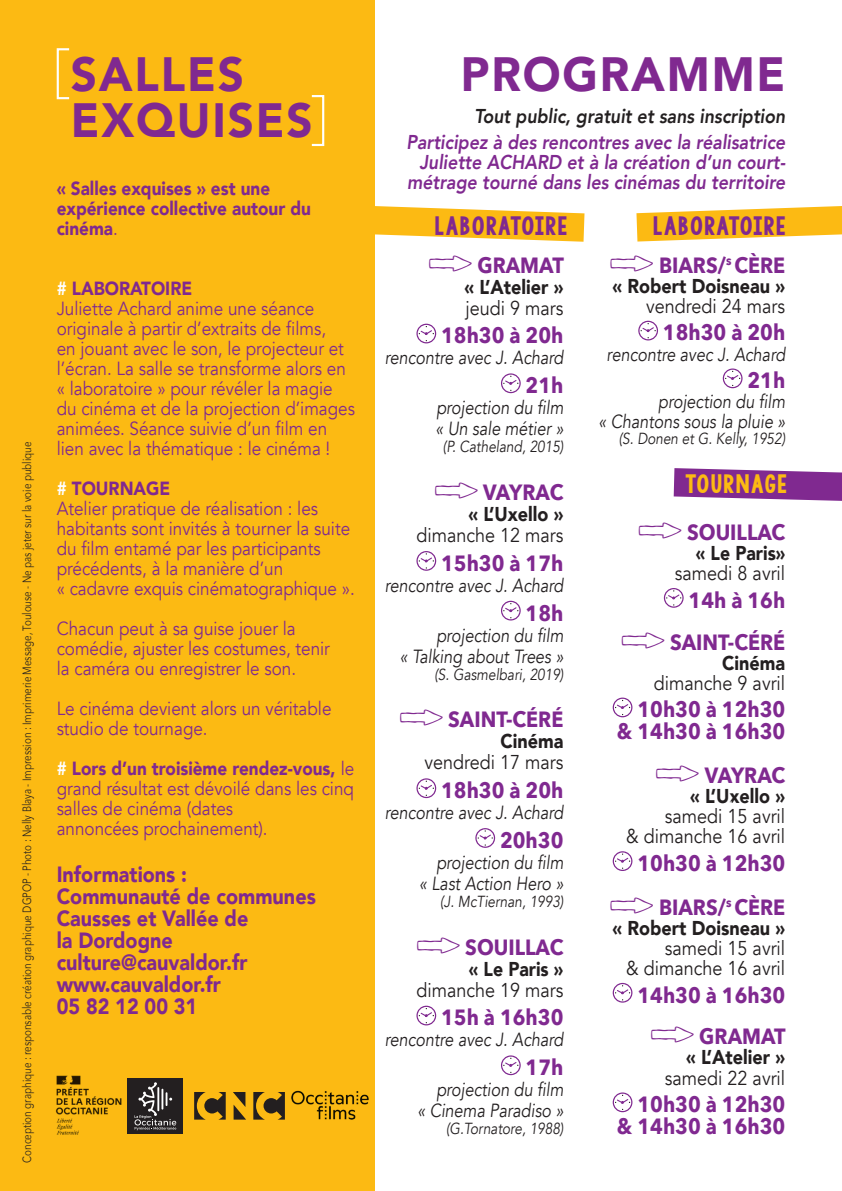
<style>
.page{position:relative;width:842px;height:1191px;background:#fff}
.page>*{position:absolute;margin:0;border:0;box-sizing:border-box;transform-origin:0 0}
.t1{font:900 48px/46.8px "Avenir";letter-spacing:.04em;color:#802990;scale:.95 1}
.t2{font:25.2px "KGLETHERGOSOLID";letter-spacing:.055em;color:#802990;scale:1.09 1}
.t3{font:25.2px "KGLETHERGOSOLID";letter-spacing:.06em;color:#fcba13;scale:1.09 1}
.t4{font:700 22px/41.8px "Avenir Next";color:#802990;text-align:right;scale:.9 1}
.t5{font:900 22px/22px "Avenir";color:#802990;scale:.9 1}
.t6{font:20px/20px "Avenir";color:#231f20;text-align:right;scale:.9 1}
.t7{font:italic 800 20px/20px "Avenir";color:#802990;text-align:right;scale:.88 1}
.t8{font:900 20px "Avenir";color:#231f20;scale:.9 1}
.t9{font:italic 800 20px "Avenir";color:#231f20;scale:.88 1}
.t10{font:900 20px "Avenir";color:#231f20;scale:.88 1}
.t11{font:19px/20px "Avenir";color:#802990;scale:.9 1}
.t12{font:italic 19px/21px "Avenir";color:#231f20;text-align:right;scale:.85 1}
.t13{font:900 19px/20px "Avenir";color:#802990;scale:.9 1}
.t14{font:italic 16px "Avenir";color:#231f20;scale:.85 1}
.t15{font:12px "Avenir Next";color:#231f20;scale:.8 1}
.s1{font-weight:400}
.s2{font-weight:900;color:#fff}
.s3{font-weight:900}
.s4{font-family:"KG Arrows";font-weight:400;font-size:34px}
</style>
<div class="page">
<svg style="left:374px;top:205px;width:210px;height:37px"></svg>
<div style="left:0;top:0;width:374px;height:1191px;background:#fcba13"></div>
<svg style="left:416px;top:324px;width:20px;height:19px"></svg>
<svg style="left:501px;top:373px;width:20px;height:20px"></svg>
<svg style="left:416px;top:551px;width:20px;height:20px"></svg>
<svg style="left:501px;top:601px;width:20px;height:19px"></svg>
<svg style="left:416px;top:778px;width:20px;height:20px"></svg>
<svg style="left:475px;top:828px;width:20px;height:20px"></svg>
<svg style="left:416px;top:1005px;width:20px;height:20px"></svg>
<svg style="left:501px;top:1055px;width:20px;height:20px"></svg>
<svg style="left:638px;top:321px;width:20px;height:19px"></svg>
<svg style="left:723px;top:368px;width:19px;height:20px"></svg>
<svg style="left:664px;top:588px;width:20px;height:20px"></svg>
<svg style="left:613px;top:697px;width:19px;height:20px"></svg>
<svg style="left:613px;top:851px;width:19px;height:20px"></svg>
<svg style="left:613px;top:983px;width:19px;height:19px"></svg>
<svg style="left:613px;top:1092px;width:19px;height:20px"></svg>
<svg style="left:636px;top:206px;width:206px;height:35px"></svg>
<svg style="left:674px;top:468px;width:168px;height:33px;background:#91479f"></svg>
<div style="left:57px;top:48px;width:13px;height:51px;border:2px solid #fff"></div>
<div style="left:311px;top:95px;width:13px;height:51px;border:2px solid #fff"></div>
<img style="left:291px;top:1090px;width:78px;height:30px">
<img style="left:55px;top:1075px;width:73px;height:60px">
<div style="left:128px;top:1078px;width:55px;height:56px;background:#231f20"></div>
<svg style="left:135px;top:1082px;width:41px;height:48px"></svg>
<svg style="left:194px;top:1092px;width:91px;height:27px"></svg>
<p class="t15" style="left:17px;top:1162px;width:902px;rotate:-90deg">Conception graphique : responsable création graphique DGPOP - Photo : Nelly Blaya - Impression : Imprimerie Message, Toulouse - Ne pas jeter sur la voie publique</p>
<h1 class="t1" style="left:71px;top:49px;width:256px">SALLES<br>EXQUISES</h1>
<p class="t13" style="left:57px;top:178px;width:284px">« Salles exquises » est une expérience collective autour du cinéma<span class="s1">.</span></p>
<p class="t11" style="left:57px;top:279px;width:333px"><span class="s2">#</span> <span class="s3">LABORATOIRE<br></span>Juliette Achard anime une séance originale à partir d’extraits de films,<br>en jouant avec le son, le projecteur et l’écran. La salle se transforme alors en « laboratoire » pour révéler la magie du cinéma et de la projection d’images animées. Séance suivie d’un film en lien avec la thématique : le cinéma !</p>
<p class="t11" style="left:57px;top:479px;width:333px"><span class="s2">#</span> <span class="s3">TOURNAGE<br></span>Atelier pratique de réalisation : les habitants sont invités à tourner la suite du film entamé par les participants précédents, à la manière d’un<br>« cadavre exquis cinématographique ».</p>
<p class="t11" style="left:57px;top:619px;width:305px">Chacun peut à sa guise jouer la comédie, ajuster les costumes, tenir la caméra ou enregistrer le son.</p>
<p class="t11" style="left:57px;top:699px;width:307px">Le cinéma devient alors un véritable studio de tournage.</p>
<p class="t11" style="left:57px;top:759px;width:332px"><span class="s2">#</span> <span class="s3">Lors d’un troisième rendez-vous,</span> le grand résultat est dévoilé dans les cinq salles de cinéma (dates<br>annoncées prochainement).</p>
<p class="t5" style="left:57px;top:863px;width:289px">Informations :<br>Communauté de communes<br>Causses et Vallée de<br>la Dordogne culture@cauvaldor.fr www.cauvaldor.fr<br>05 82 12 00 31</p>
<h1 class="t1" style="left:461px;top:49px;width:343px">PROGRAMME</h1>
<p class="t9" style="left:475px;top:104px;width:355px">Tout public, gratuit et sans inscription</p>
<p class="t7" style="left:406px;top:132px;width:432px">Participez à des rencontres avec la réalisatrice<br>Juliette ACHARD et à la création d’un court&shy;métrage tourné dans les cinémas du territoire</p>
<h2 class="t2" style="left:435px;top:210px;width:123px">LABORATOIRE</h2>
<p class="t4" style="left:428px;top:244px;width:153px"><span class="s4">q</span> GRAMAT</p>
<p class="t8" style="left:464px;top:269px;width:112px">« L’Atelier »</p>
<p class="t6" style="left:465px;top:298px;width:110px">jeudi 9 mars</p>
<p class="t4" style="left:441px;top:314px;width:137px">18h30 à 20h</p>
<p class="t12" style="left:385px;top:348px;width:212px">rencontre avec J. Achard</p>
<p class="t4" style="left:526px;top:364px;width:43px">21h</p>
<p class="t12" style="left:435px;top:397px;width:152px;text-align:left">projection du film « Un sale métier »</p>
<p class="t14" style="left:443px;top:437px;width:143px">(P. Catheland, 2015)</p>
<p class="t4" style="left:433px;top:471px;width:146px"><span class="s4">q</span> VAYRAC</p>
<p class="t8" style="left:468px;top:497px;width:107px">« L’Uxello »</p>
<p class="t6" style="left:416px;top:525px;width:165px">dimanche 12 mars</p>
<p class="t4" style="left:441px;top:542px;width:137px">15h30 à 17h</p>
<p class="t12" style="left:385px;top:575px;width:212px">rencontre avec J. Achard</p>
<p class="t4" style="left:526px;top:591px;width:43px">18h</p>
<p class="t12" style="left:400px;top:625px;width:194px">projection du film<br>« Talking about Trees »</p>
<p class="t14" style="left:434px;top:664px;width:153px">(S. Gasmelbari, 2019)</p>
<p class="t4" style="left:398px;top:698px;width:185px"><span class="s4">q</span> SAINT-CÉRÉ</p>
<p class="t8" style="left:500px;top:724px;width:71px">Cinéma</p>
<p class="t6" style="left:424px;top:753px;width:156px">vendredi 17 mars</p>
<p class="t4" style="left:441px;top:769px;width:137px">18h30 à 20h</p>
<p class="t12" style="left:385px;top:802px;width:212px">rencontre avec J. Achard</p>
<p class="t4" style="left:500px;top:819px;width:72px">20h30</p>
<p class="t12" style="left:419px;top:852px;width:171px">projection du film<br>« Last Action Hero »</p>
<p class="t14" style="left:440px;top:892px;width:146px">(J. McTiernan, 1993)</p>
<p class="t4" style="left:415px;top:925px;width:166px"><span class="s4">q</span> SOUILLAC</p>
<p class="t10" style="left:469px;top:951px;width:109px">« Le Paris »</p>
<p class="t6" style="left:416px;top:980px;width:165px">dimanche 19 mars</p>
<p class="t4" style="left:441px;top:996px;width:137px">15h à 16h30</p>
<p class="t12" style="left:385px;top:1029px;width:212px">rencontre avec J. Achard</p>
<p class="t4" style="left:526px;top:1046px;width:43px">17h</p>
<p class="t12" style="left:417px;top:1079px;width:173px">projection du film<br>« Cinema Paradiso »</p>
<p class="t14" style="left:446px;top:1119px;width:140px">(G.Tornatore, 1988)</p>
<h2 class="t2" style="left:653px;top:210px;width:123px">LABORATOIRE</h2>
<p class="t4" style="left:609px;top:244px;width:198px"><span class="s4">q</span> BIARS/<sup>s</sup> CÈRE</p>
<p class="t8" style="left:613px;top:269px;width:193px">« Robert Doisneau »</p>
<p class="t6" style="left:646px;top:296px;width:156px">vendredi 24 mars</p>
<p class="t4" style="left:663px;top:311px;width:137px">18h30 à 20h</p>
<p class="t12" style="left:607px;top:344px;width:212px">rencontre avec J. Achard</p>
<p class="t4" style="left:747px;top:359px;width:43px">21h</p>
<p class="t12" style="left:599px;top:392px;width:221px;line-height:20px">projection du film<br>« Chantons sous la pluie »</p>
<p class="t14" style="left:619px;top:429px;width:197px">(S. Donen et G. Kelly, 1952)</p>
<h2 class="t3" style="left:685px;top:468px;width:95px">TOURNAGE</h2>
<p class="t4" style="left:637px;top:511px;width:166px"><span class="s4">q</span> SOUILLAC</p>
<p class="t10" style="left:696px;top:536px;width:103px">« Le Paris»</p>
<p class="t6" style="left:675px;top:563px;width:124px">samedi 8 avril</p>
<p class="t4" style="left:620px;top:579px;width:185px">14h à 16h<br><span class="s4">q</span> SAINT-CÉRÉ</p>
<p class="t8" style="left:722px;top:645px;width:71px">Cinéma</p>
<p class="t6" style="left:654px;top:673px;width:147px">dimanche 9 avril</p>
<p class="t4" style="left:617px;top:698px;width:188px;line-height:22px">10h30 à 12h30 &amp; 14h30 à 16h30</p>
<p class="t4" style="left:654px;top:754px;width:147px"><span class="s4">q</span> VAYRAC</p>
<p class="t8" style="left:690px;top:779px;width:107px">« L’Uxello »</p>
<p class="t6" style="left:626px;top:806px;width:178px">samedi 15 avril<br>&amp; dimanche 16 avril</p>
<p class="t4" style="left:609px;top:841px;width:198px;line-height:43.8px">10h30 à 12h30 <span class="s4">q</span> BIARS/<sup>s</sup> CÈRE</p>
<p class="t8" style="left:613px;top:910px;width:193px">« Robert Doisneau »</p>
<p class="t6" style="left:626px;top:938px;width:178px">samedi 15 avril<br>&amp; dimanche 16 avril</p>
<p class="t4" style="left:637px;top:973px;width:166px;text-align:center">14h30 à 16h30 <span class="s4">q</span> GRAMAT</p>
<p class="t8" style="left:686px;top:1040px;width:112px">« L’Atelier »</p>
<p class="t6" style="left:665px;top:1068px;width:135px">samedi 22 avril</p>
<p class="t4" style="left:617px;top:1093px;width:188px;line-height:22px">10h30 à 12h30 &amp; 14h30 à 16h30</p>
</div>
